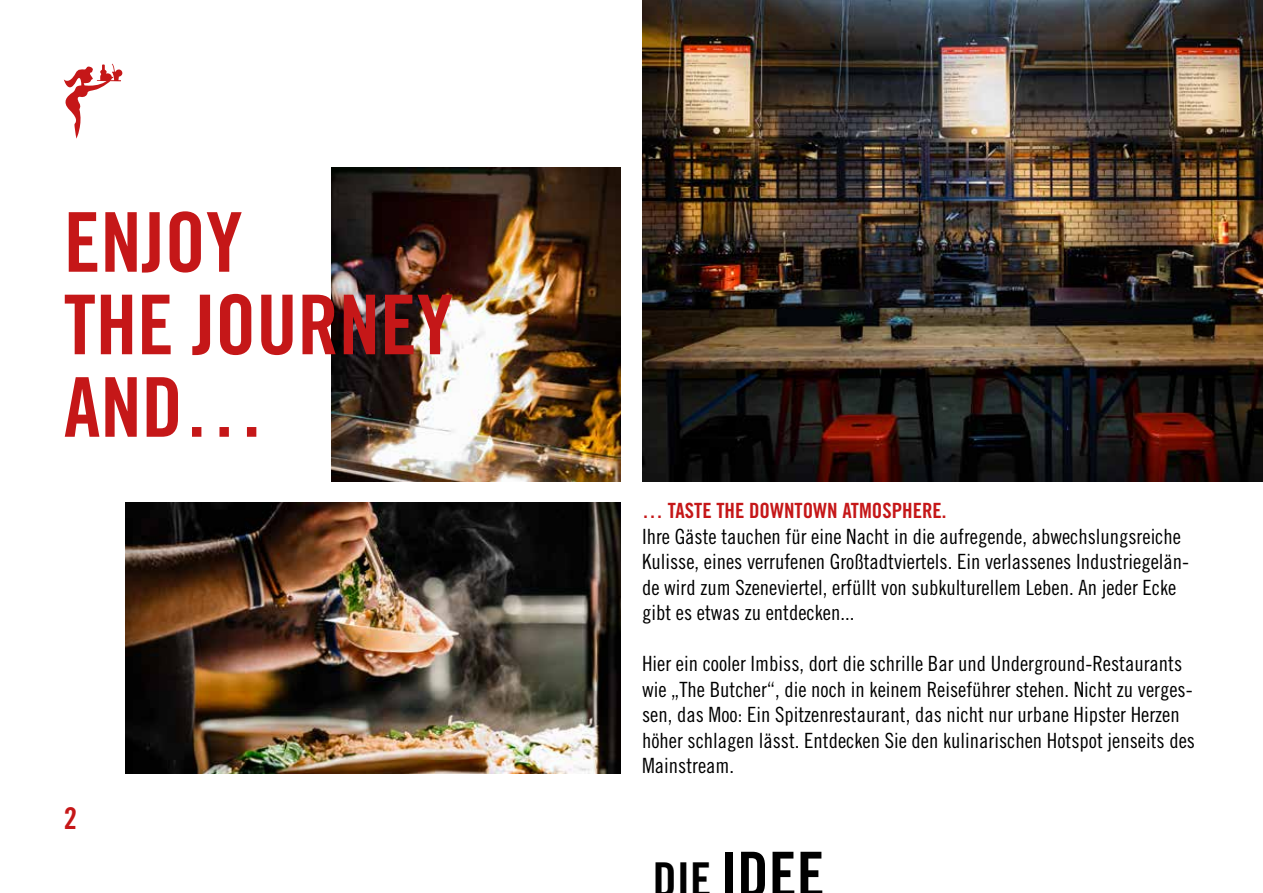
<style>
.page{position:relative;width:1263px;height:893px;background:#fff}
.page>*{position:absolute;margin:0;border:0;box-sizing:border-box;transform-origin:0 0}
.t1{font:82.5px/82.5px "Trade Gothic LT Std Bd Cn 20";color:#c51718}
.t2{font:63px "Trade Gothic LT Std Bd Cn 20";color:#000}
.t3{font:30px "Trade Gothic LT Std Bd Cn 20";color:#c51718}
.t4{font:21px/25.5px "Trade Gothic LT Std Cn 18";color:#000}
.t5{font:21px "Trade Gothic LT Std Bd Cn 20";color:#c51718}
.s1{font-size:48px}
</style>
<div class="page">
<svg style="left:63px;top:64px;width:60px;height:75px"></svg>
<img style="left:642px;top:0;width:621px;height:482px">
<img style="left:126px;top:503px;width:495px;height:270px">
<img style="left:332px;top:167px;width:289px;height:315px">
<h1 class="t1" style="left:64px;top:200px;width:391px">ENJOY<br>THE JOURNEY<br>AND…</h1>
<h3 class="t3" style="left:64px;top:800px;width:15px">2</h3>
<p class="t5" style="left:642px;top:498px;width:306px">… TASTE THE DOWNTOWN ATMOSPHERE.</p>
<p class="t4" style="left:642px;top:523px;width:548px">Ihre Gäste tauchen für eine Nacht in die aufregende, abwechslungsreiche Kulisse, eines verrufenen Großtadtviertels. Ein verlassenes Industriegelän&shy;de wird zum Szeneviertel, erfüllt von subkulturellem Leben. An jeder Ecke gibt es etwas zu entdecken...</p>
<p class="t4" style="left:642px;top:651px;width:554px">Hier ein cooler Imbiss, dort die schrille Bar und Underground-Restaurants wie „The Butcher“, die noch in keinem Reiseführer stehen. Nicht zu verges&shy;sen, das Moo: Ein Spitzenrestaurant, das nicht nur urbane Hipster Herzen höher schlagen lässt. Entdecken Sie den kulinarischen Hotspot jenseits des Mainstream.</p>
<h2 class="t2" style="left:653px;top:836px;width:173px"><span class="s1">DIE</span> IDEE</h2>
</div>
